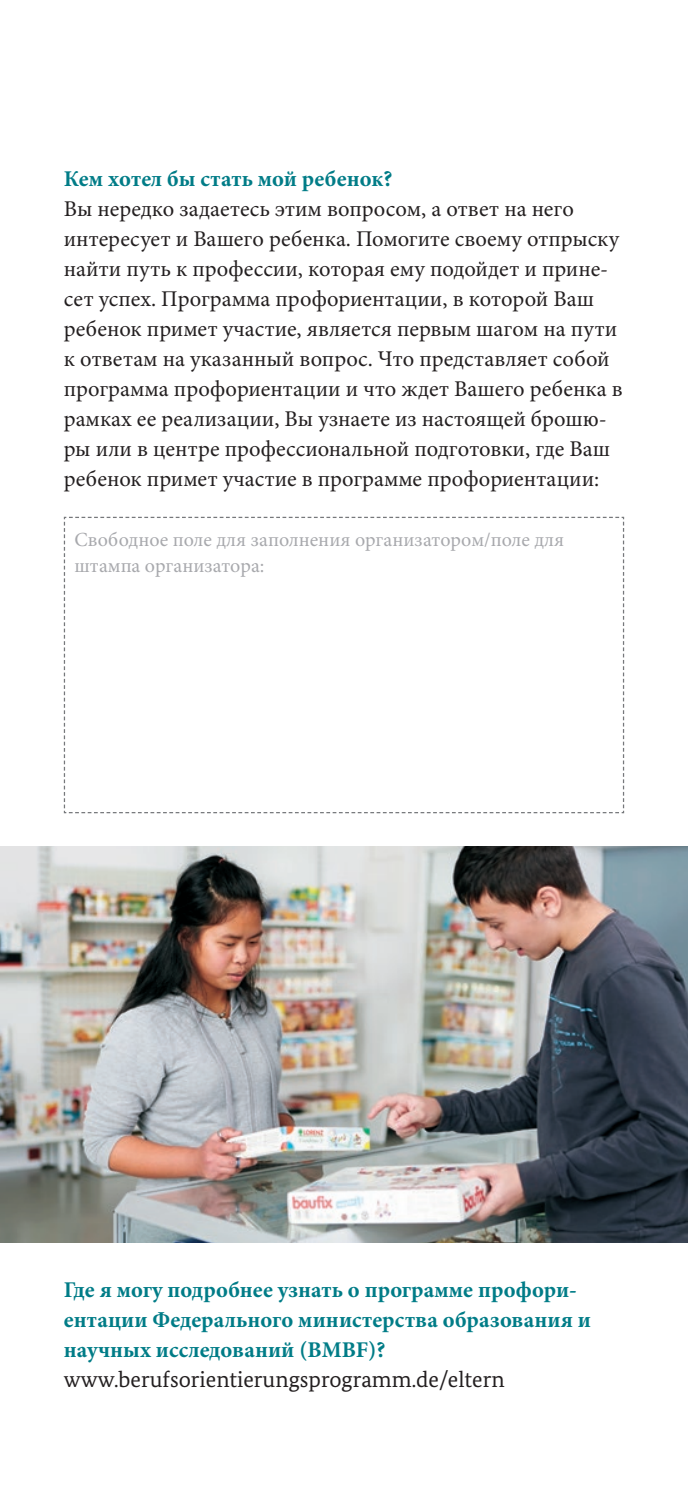
<style>
.page{position:relative;width:688px;height:1489px;background:#fff}
.page>*{position:absolute;margin:0;border:0;box-sizing:border-box;transform-origin:0 0}
.t1{font:22.5px/30px "Minion Pro";color:#231f20}
.t2{font:700 22.5px/30px "Minion Pro";color:#007c87}
.t3{font:22.5px "Bundes Serif";color:#231f20}
.t4{font:20px/26.2px "Minion Pro";color:#a8a9ad}
</style>
<div class="page">
<hr style="left:687px;top:0;width:1px;height:1488px;background:#007c87">
<svg style="left:63px;top:516px;width:561px;height:297px"></svg>
<img style="left:0;top:846px;width:687px;height:396px">
<h2 class="t2" style="left:64px;top:163px;width:330px">Кем хотел бы стать мой ребенок?</h2>
<p class="t1" style="left:64px;top:194px;width:560px">Вы нередко задаетесь этим вопросом, а ответ на него интересует и Вашего ребенка. Помогите своему отпрыску найти путь к профессии, которая ему подойдет и прине&shy;сет успех. Программа профориентации, в которой Ваш ребенок примет участие, является первым шагом на пути к ответам на указанный вопрос. Что представляет собой программа профориентации и что ждет Вашего ребенка в рамках ее реализации, Вы узнаете из настоящей брошю&shy;ры или в центре профессиональной подготовки, где Ваш ребенок примет участие в программе профориентации:</p>
<p class="t4" style="left:74px;top:526px;width:491px">Свободное поле для заполнения организатором/поле для штампа организатора:</p>
<h2 class="t2" style="left:64px;top:1273px;width:514px">Где я могу подробнее узнать о программе профори-</h2>
<h2 class="t2" style="left:64px;top:1303px;width:528px">ентации Федерального министерства образования и научных исследований (BMBF)?</h2>
<p class="t3" style="left:64px;top:1364px;width:442px">www.berufsorientierungsprogramm.de/eltern</p>
</div>
